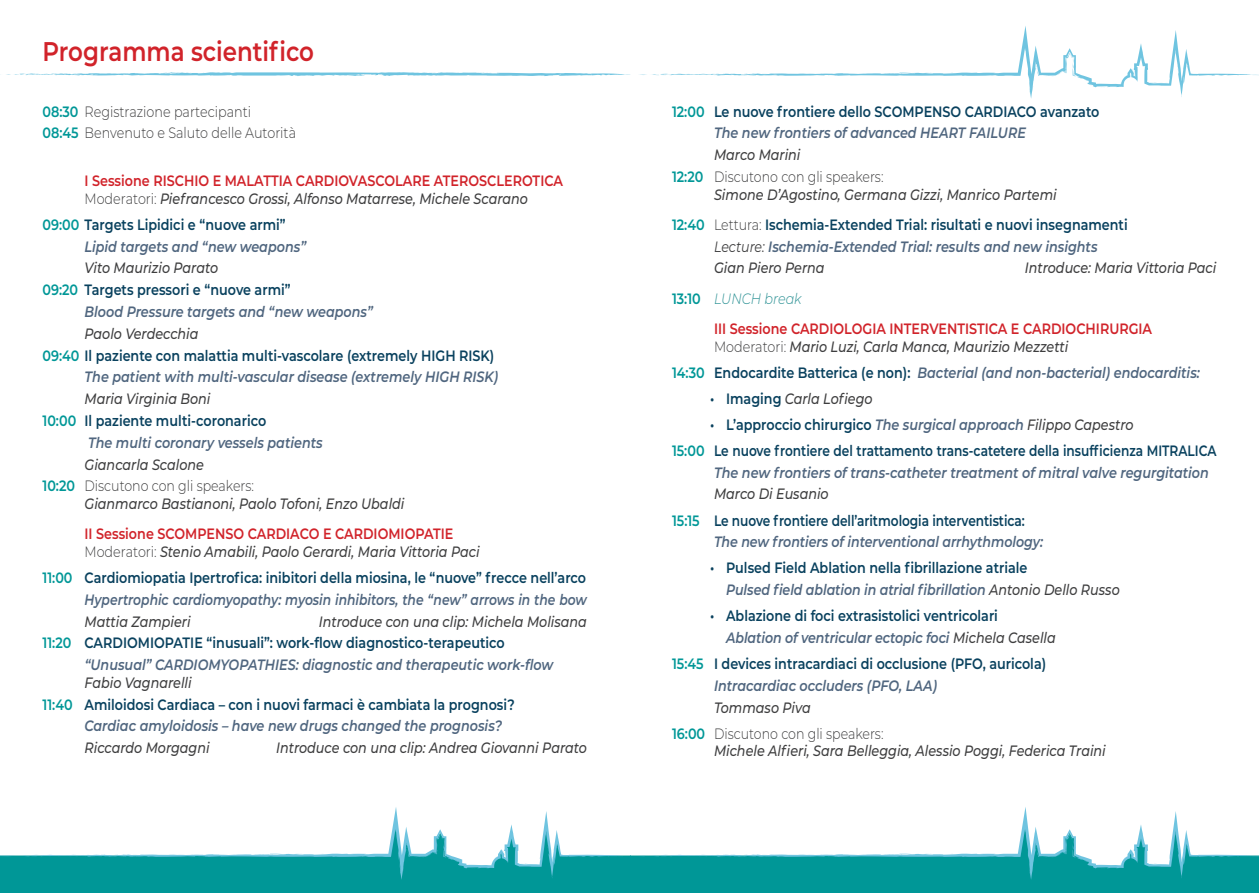
<style>
.page{position:relative;width:1259px;height:893px;background:#fff}
.page>*{position:absolute;margin:0;border:0;box-sizing:border-box;transform-origin:0 0}
.t1{font:600 27px "Montserrat";color:#d1232a;scale:.85 1}
.t2{font:600 15px/21.8px "Montserrat";color:#09415e;scale:.85 1}
.t3{font:italic 600 15px/21.8px "Montserrat";color:#50667f;scale:.85 1}
.t4{font:italic 500 15px/17.5px "Montserrat";color:#3e3e3f;scale:.85 1}
.t5{font:600 15px/17.5px "Montserrat";color:#d1232a;scale:.85 1}
.t6{font:300 15px/21.9px "Montserrat";color:#3e3e3f;scale:.84 1}
.t7{font:600 15px/26.1px "Montserrat";color:#09415e;scale:.81 1}
.t8{font:300 15px/21.8px "Montserrat";color:#3e3e3f;scale:.85 1}
.t9{font:italic 600 15px "Montserrat";color:#50667f;scale:.84 1}
.s1{font-weight:600;color:#009797}
.s2{font-weight:300;color:#3e3e3f}
.s3{font-weight:500;font-style:italic;color:#3e3e3f}
.s4{color:#009797}
.s5{font-style:italic;color:#50667f}
.s6{font-weight:500;font-style:italic}
.s7{font-weight:600;font-style:normal;color:#d1232a}
.s8{font-weight:300;font-style:normal}
.s9{font-weight:400;color:#3e3e3f}
.s10{font-weight:500;color:#3e3e3f}
.s11{font-weight:300;font-style:italic;color:#2d9295}
.s12{font-weight:300;font-style:normal;color:#3e3e3f}
.s13{font-style:normal;color:#009797}
.s14{font-style:normal;color:#09415e}
.s15{font-weight:600;font-style:normal;color:#09415e}
</style>
<div class="page">
<div style="left:0;top:881px;width:630px;height:12px;background:#009797"></div>
<svg style="left:0;top:72px;width:631px;height:4px"></svg>
<div style="left:630px;top:881px;width:629px;height:12px;background:#009797"></div>
<svg style="left:0;top:807px;width:1259px;height:74px"></svg>
<svg style="left:639px;top:26px;width:620px;height:73px"></svg>
<h1 class="t1" style="left:43px;top:33px;width:321px">Programma scientifico</h1>
<p class="t8" style="left:43px;top:100px;width:300px"><span class="s1">08:30</span> Registrazione partecipanti<br><span class="s1">08:45</span> Benvenuto e Saluto delle Autorità</p>
<p class="t5" style="left:85px;top:171px;width:564px">I Sessione RISCHIO E MALATTIA CARDIOVASCOLARE ATEROSCLEROTICA<br><span class="s2">Moderatori:</span> <span class="s3">Piefrancesco Grossi, Alfonso Matarrese, Michele Scarano</span></p>
<p class="t2" style="left:85px;top:213px;width:262px;text-indent:-42px"><span class="s4">09:00</span> Targets Lipidici e “nuove armi”<br><span class="s5">Lipid targets and “new weapons”</span></p>
<p class="t4" style="left:85px;top:259px;width:159px">Vito Maurizio Parato</p>
<p class="t2" style="left:43px;top:278px;width:293px"><span class="s4">09:20</span> Targets pressori e “nuove armi”</p>
<p class="t3" style="left:85px;top:300px;width:341px">Blood Pressure targets and “new weapons”</p>
<p class="t4" style="left:85px;top:324px;width:136px">Paolo Verdecchia</p>
<p class="t2" style="left:43px;top:344px;width:533px"><span class="s4">09:40</span> Il paziente con malattia multi-vascolare (extremely HIGH RISK)</p>
<p class="t3" style="left:85px;top:366px;width:488px">The patient with multi-vascular disease (extremely HIGH RISK)</p>
<p class="t4" style="left:85px;top:389px;width:150px">Maria Virginia Boni</p>
<p class="t2" style="left:43px;top:409px;width:265px"><span class="s4">10:00</span> Il paziente multi-coronarico</p>
<p class="t3" style="left:88px;top:431px;width:278px">The multi coronary vessels patients</p>
<p class="t6" style="left:43px;top:453px;width:253px;text-align:center"><span class="s6">Giancarla Scalone<br></span><span class="s1">10:20</span> Discutono con gli speakers:</p>
<p class="t4" style="left:85px;top:494px;width:378px">Gianmarco Bastianoni, Paolo Tofoni, Enzo Ubaldi</p>
<p class="t4" style="left:85px;top:525px;width:466px"><span class="s7">II Sessione SCOMPENSO CARDIACO E CARDIOMIOPATIE<br></span><span class="s8">Moderatori:</span> Stenio Amabili, Paolo Gerardi, Maria Vittoria Paci</p>
<p class="t2" style="left:43px;top:566px;width:642px;text-align:right"><span class="s4">11:00</span> Cardiomiopatia Ipertrofica: inibitori della miosina, le “nuove” frecce nell’arco<br><span class="s5">Hypertrophic cardiomyopathy: myosin inhibitors, the “new” arrows in the bow</span></p>
<p class="t4" style="left:85px;top:612px;width:126px">Mattia Zampieri</p>
<p class="t4" style="left:319px;top:612px;width:317px">Introduce con una clip: Michela Molisana</p>
<p class="t2" style="left:43px;top:631px;width:545px"><span class="s4">11:20</span> CARDIOMIOPATIE “inusuali”: work-flow diagnostico-terapeutico</p>
<p class="t3" style="left:85px;top:653px;width:552px">“Unusual” CARDIOMYOPATHIES: diagnostic and therapeutic work-flow</p>
<p class="t4" style="left:85px;top:673px;width:128px">Fabio Vagnarelli</p>
<p class="t2" style="left:43px;top:693px;width:557px"><span class="s4">11:40</span> Amiloidosi Cardiaca – con i nuovi farmaci è cambiata la prognosi?</p>
<p class="t3" style="left:85px;top:714px;width:493px">Cardiac amyloidosis – have new drugs changed the prognosis?</p>
<p class="t4" style="left:85px;top:738px;width:149px">Riccardo Morgagni</p>
<p class="t4" style="left:276px;top:738px;width:367px">Introduce con una clip: Andrea Giovanni Parato</p>
<p class="t2" style="left:714px;top:100px;width:455px;text-indent:-42px"><span class="s4">12:00</span> Le nuove frontiere dello SCOMPENSO CARDIACO avanzato<br><span class="s5">The new frontiers of advanced HEART FAILURE</span></p>
<p class="t6" style="left:672px;top:143px;width:253px;text-indent:42px"><span class="s6">Marco Marini<br></span><span class="s1">12:20</span> Discutono con gli speakers:</p>
<p class="t2" style="left:672px;top:178px;width:537px;line-height:30.3px;text-indent:42px"><span class="s3">Simone D’Agostino, Germana Gizzi, Manrico Partemi<br></span><span class="s4">12:40</span> <span class="s2">Lettura:</span> Ischemia-Extended Trial: risultati e nuovi insegnamenti</p>
<p class="t3" style="left:714px;top:235px;width:453px"><span class="s9">Lecture:</span> Ischemia-Extended Trial: results and new insights<br><span class="s10">Gian Piero Perna</span></p>
<p class="t4" style="left:1025px;top:259px;width:227px">Introduce: Maria Vittoria Paci</p>
<p class="t5" style="left:714px;top:283px;width:517px;line-height:30.3px;text-indent:-42px"><span class="s4">13:10</span> <span class="s11">LUNCH break<br></span>III Sessione CARDIOLOGIA INTERVENTISTICA E CARDIOCHIRURGIA</p>
<p class="t3" style="left:672px;top:333px;width:622px;line-height:26.1px;text-indent:42px"><span class="s12">Moderatori:</span> <span class="s10">Mario Luzi, Carla Manca, Maurizio Mezzetti<br></span><span class="s13">14:30</span> <span class="s14">Endocardite Batterica (e non):</span> Bacterial (and non-bacterial) endocarditis:</p>
<p class="t4" style="left:710px;top:389px;width:192px"><span class="s15">• Imaging</span> Carla Lofiego</p>
<p class="t2" style="left:672px;top:411px;width:642px;line-height:26.1px;text-indent:38px">• L’approccio chirurgico <span class="s5">The surgical approach</span> <span class="s3">Filippo Capestro<br></span><span class="s4">15:00</span> Le nuove frontiere del trattamento trans-catetere della insufficienza MITRALICA</p>
<p class="t3" style="left:714px;top:461px;width:584px">The new frontiers of trans-catheter treatment of mitral valve regurgitation</p>
<p class="t7" style="left:672px;top:480px;width:437px;text-indent:42px"><span class="s3">Marco Di Eusanio<br></span><span class="s4">15:15</span> Le nuove frontiere dell’aritmologia interventistica:</p>
<p class="t9" style="left:714px;top:531px;width:393px">The new frontiers of interventional arrhythmology:</p>
<p class="t2" style="left:726px;top:556px;width:465px;text-indent:-16px">• Pulsed Field Ablation nella fibrillazione atriale<br><span class="s5">Pulsed field ablation in atrial fibrillation</span> <span class="s3">Antonio Dello Russo</span></p>
<p class="t2" style="left:726px;top:604px;width:389px;text-indent:-16px">• Ablazione di foci extrasistolici ventricolari<br><span class="s5">Ablation of ventricular ectopic foci</span> <span class="s3">Michela Casella</span></p>
<p class="t2" style="left:714px;top:652px;width:392px;text-indent:-42px"><span class="s4">15:45</span> I devices intracardiaci di occlusione (PFO, auricola)<br><span class="s5">Intracardiac occluders (PFO, LAA)</span></p>
<p class="t6" style="left:672px;top:694px;width:253px;line-height:26.1px;text-indent:42px"><span class="s6">Tommaso Piva<br></span><span class="s1">16:00</span> Discutono con gli speakers:</p>
<p class="t4" style="left:714px;top:742px;width:462px">Michele Alfieri, Sara Belleggia, Alessio Poggi, Federica Traini</p>
</div>
